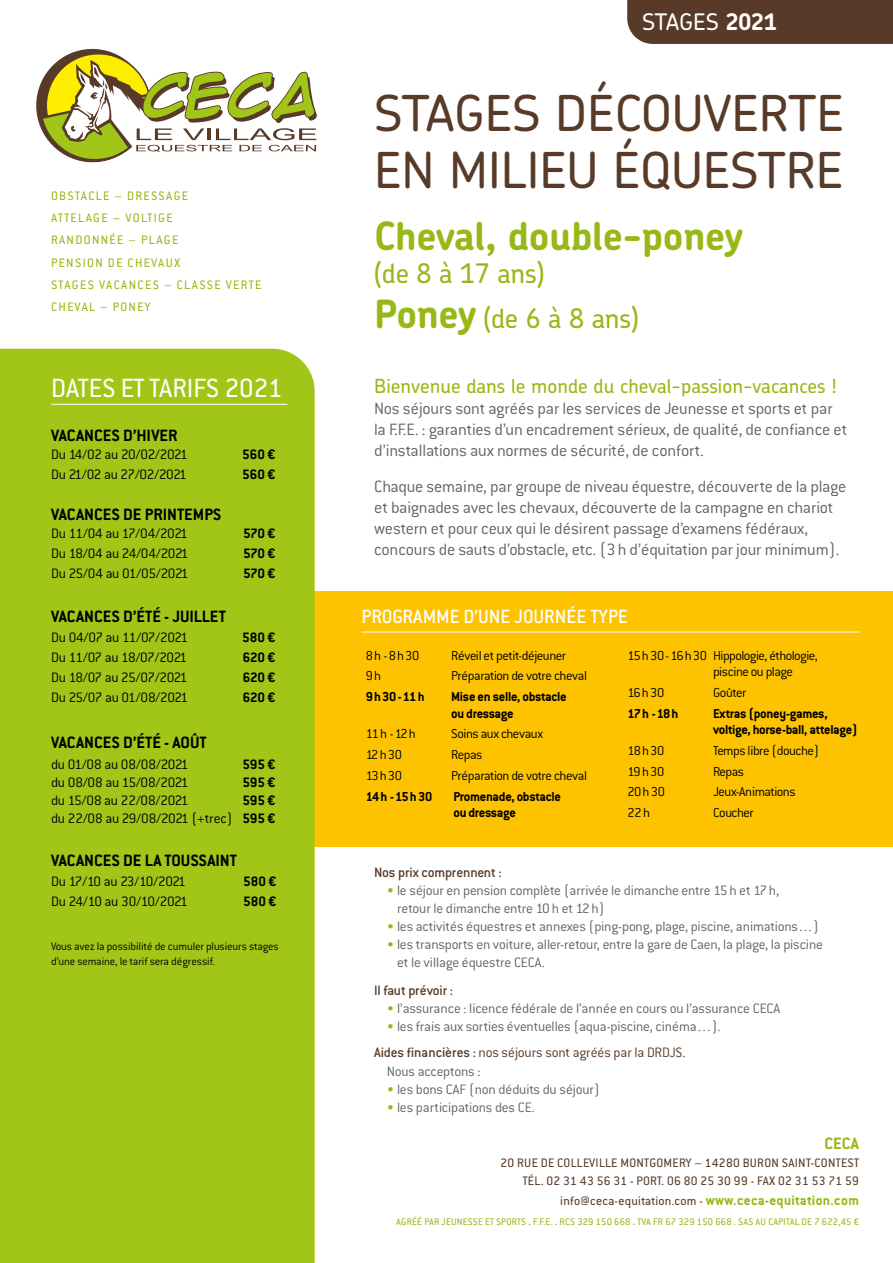
<style>
.page{position:relative;width:893px;height:1263px;background:#fff}
.page>*{position:absolute;margin:0;border:0;box-sizing:border-box;transform-origin:0 0}
.t1{font:500 49.5px/57px "Chevin Pro";color:#573a27}
.t2{font:700 39px "Chevin Pro";letter-spacing:-.01em;color:#97b816}
.t3{font:28.95px "Conduit ITC Std";color:#fff}
.t4{font:500 27px/45px "Chevin Pro";letter-spacing:-.01em;color:#97b816}
.t5{font:500 22.8px "Chevin Pro";color:#fff}
.t6{font:500 21px "Conduit ITC Std";color:#fff}
.t7{font:500 19.5px "Chevin Pro";color:#97b816}
.t8{font:300 18px/21px "Conduit ITC Std";letter-spacing:-.01em;color:#646363}
.t9{font:700 18px "Conduit ITC Std";color:#000}
.t10{font:700 18px "Conduit ITC Std";color:#97b816}
.t11{font:300 15px/18px "Conduit ITC Std";letter-spacing:-.015em;color:#646363}
.t12{font:300 15px/18px "Conduit ITC Std";letter-spacing:-.03em;color:#000;text-align:right}
.t13{font:700 15px "Conduit ITC Std";letter-spacing:-.01em;color:#000}
.t14{font:300 15px "Conduit ITC Std";letter-spacing:-.05em;color:#000}
.t15{font:500 15px "Conduit ITC Std";letter-spacing:-.015em;color:#573a27}
.t16{font:300 15px "Conduit ITC Std";letter-spacing:-.065em;color:#000}
.t17{font:300 14.25px/16.5px "Conduit ITC Std";letter-spacing:-.035em;color:#000}
.t18{font:700 14.25px/16.5px "Conduit ITC Std";letter-spacing:-.02em;color:#000}
.t19{font:700 14.25px "Conduit ITC Std";letter-spacing:.035em;color:#000}
.t20{font:13.5px/18px "Conduit ITC Std";letter-spacing:.02em;color:#573a27;text-align:right}
.t21{font:13.5px/22.2px "Conduit ITC Std";letter-spacing:.1em;color:#97b816}
.t22{font:300 12px/15px "Conduit ITC Std";letter-spacing:-.01em;color:#000}
.t23{font:10.5px "Conduit ITC Std";letter-spacing:.02em;color:#97b816}
.s1{font-weight:700}
.s2{font-weight:700;font-size:39px}
.s3{color:#97b816}
.s4{font-weight:500;color:#573a27}
.s5{color:#573a27}
.s6{font-weight:700;font-size:15px;color:#97b816}
</style>
<div class="page">
<div style="left:315px;top:591px;width:578px;height:255px;background:#fdc300"></div>
<div style="left:0;top:349px;width:315px;height:914px;background:#a2c617"></div>
<hr style="left:51px;top:404px;width:236px;height:1px;background:#fff">
<hr style="left:361px;top:632px;width:499px;height:1px;background:#fff">
<svg style="left:36px;top:49px;width:281px;height:114px"></svg>
<div style="left:627px;top:0;width:266px;height:44px;background:#573a27"></div>
<p class="t21" style="left:51px;top:184px;width:212px">OBSTACLE – DRESSAGE<br>ATTELAGE – VOLTIGE<br>RANDONNÉE – PLAGE<br>PENSION DE CHEVAUX<br>STAGES VACANCES – CLASSE VERTE<br>CHEVAL – PONEY</p>
<h3 class="t5" style="left:642px;top:6px;width:136px">STAGES <span class="s1">2021</span></h3>
<h1 class="t1" style="left:374px;top:83px;width:471px">STAGES DÉCOUVERTE<br>EN MILIEU ÉQUESTRE</h1>
<h2 class="t2" style="left:374px;top:211px;width:370px">Cheval, double-poney</h2>
<h3 class="t4" style="left:374px;top:250px;width:266px">(de 8 à 17 ans)<br><span class="s2">Poney</span> (de 6 à 8 ans)</h3>
<h3 class="t3" style="left:51px;top:370px;width:233px">DATES ET TARIFS 2021</h3>
<h3 class="t7" style="left:374px;top:373px;width:464px">Bienvenue dans le monde du cheval-passion-vacances !</h3>
<p class="t8" style="left:374px;top:397px;width:475px">Nos séjours sont agréés par les services de Jeunesse et sports et par la F.F.E. : garanties d’un encadrement sérieux, de qualité, de confiance et d’installations aux normes de sécurité, de confort.</p>
<p class="t8" style="left:374px;top:475px;width:474px">Chaque semaine, par groupe de niveau équestre, découverte de la plage et baignades avec les chevaux, découverte de la campagne en chariot western et pour ceux qui le désirent passage d’examens fédéraux, concours de sauts d’obstacle, etc. (3h d’équitation par jour minimum).</p>
<p class="t9" style="left:51px;top:424px;width:128px">VACANCES D’HIVER</p>
<p class="t12" style="left:51px;top:445px;width:138px">Du 14/02 au 20/02/2021</p>
<p class="t13" style="left:242px;top:445px;width:35px">560 €</p>
<p class="t12" style="left:51px;top:465px;width:137px">Du 21/02 au 27/02/2021</p>
<p class="t13" style="left:242px;top:465px;width:35px">560 €</p>
<p class="t9" style="left:51px;top:504px;width:172px">VACANCES DE PRINTEMPS</p>
<p class="t12" style="left:51px;top:524px;width:138px">Du 11/04 au 17/04/2021</p>
<p class="t13" style="left:243px;top:524px;width:34px">570 €</p>
<p class="t12" style="left:51px;top:544px;width:139px">Du 18/04 au 24/04/2021</p>
<p class="t13" style="left:243px;top:544px;width:34px">570 €</p>
<p class="t12" style="left:51px;top:564px;width:139px">Du 25/04 au 01/05/2021</p>
<p class="t13" style="left:243px;top:565px;width:34px">570 €</p>
<p class="t9" style="left:51px;top:605px;width:177px">VACANCES D’ÉTÉ - JUILLET</p>
<p class="t12" style="left:51px;top:628px;width:139px">Du 04/07 au 11/07/2021</p>
<p class="t13" style="left:242px;top:628px;width:35px">580 €</p>
<p class="t14" style="left:51px;top:648px;width:138px">Du 11/07 au 18/07/2021</p>
<p class="t13" style="left:243px;top:648px;width:34px">620 €</p>
<p class="t14" style="left:51px;top:668px;width:138px">Du 18/07 au 25/07/2021</p>
<p class="t13" style="left:243px;top:668px;width:34px">620 €</p>
<p class="t12" style="left:51px;top:688px;width:139px">Du 25/07 au 01/08/2021</p>
<p class="t13" style="left:243px;top:688px;width:34px">620 €</p>
<p class="t9" style="left:51px;top:732px;width:157px">VACANCES D’ÉTÉ - AOÛT</p>
<p class="t12" style="left:51px;top:754px;width:139px">du 01/08 au 08/08/2021</p>
<p class="t13" style="left:243px;top:755px;width:34px">595 €</p>
<p class="t12" style="left:51px;top:772px;width:139px">du 08/08 au 15/08/2021</p>
<p class="t13" style="left:243px;top:773px;width:34px">595 €</p>
<p class="t12" style="left:51px;top:790px;width:139px">du 15/08 au 22/08/2021</p>
<h3 class="t6" style="left:361px;top:604px;width:268px">PROGRAMME D’UNE JOURNÉE TYPE</h3>
<p class="t17" style="left:713px;top:646px;width:106px;text-indent:-86px">15h30-16h30 Hippologie, éthologie, piscine ou plage</p>
<p class="t17" style="left:628px;top:684px;width:38px">16h30</p>
<p class="t17" style="left:713px;top:684px;width:35px">Goûter</p>
<p class="t18" style="left:628px;top:704px;width:52px">17h -18h</p>
<p class="t18" style="left:713px;top:704px;width:146px">Extras (poney-games, voltige, horse-ball, attelage)</p>
<p class="t17" style="left:628px;top:742px;width:38px">18h30</p>
<p class="t17" style="left:713px;top:742px;width:108px">Temps libre (douche)</p>
<p class="t17" style="left:628px;top:762px;width:38px">19h30</p>
<p class="t17" style="left:713px;top:762px;width:33px">Repas</p>
<p class="t17" style="left:628px;top:783px;width:39px">20h30</p>
<p class="t17" style="left:713px;top:783px;width:84px">Jeux-Animations</p>
<p class="t17" style="left:628px;top:804px;width:24px">22h</p>
<p class="t17" style="left:713px;top:804px;width:42px">Coucher</p>
<p class="t17" style="left:366px;top:646px;width:55px">8h -8h30</p>
<p class="t17" style="left:451px;top:646px;width:116px">Réveil et petit-déjeuner</p>
<p class="t17" style="left:366px;top:667px;width:17px">9h</p>
<p class="t17" style="left:451px;top:667px;width:137px">Préparation de votre cheval</p>
<p class="t18" style="left:366px;top:688px;width:60px">9h30-11h</p>
<p class="t18" style="left:451px;top:688px;width:117px">Mise en selle, obstacle ou dressage</p>
<p class="t17" style="left:366px;top:725px;width:52px">11h -12h</p>
<p class="t17" style="left:451px;top:725px;width:93px">Soins aux chevaux</p>
<p class="t17" style="left:366px;top:746px;width:38px">12h30</p>
<p class="t17" style="left:451px;top:746px;width:33px">Repas</p>
<p class="t17" style="left:366px;top:767px;width:38px">13h30</p>
<p class="t17" style="left:451px;top:767px;width:137px">Préparation de votre cheval</p>
<p class="t19" style="left:366px;top:787px;width:68px">14h -15h30</p>
<p class="t18" style="left:453px;top:787px;width:109px">Promenade, obstacle ou dressage</p>
<p class="t12" style="left:51px;top:790px;width:226px"><span class="s1">595 €<br></span>du 22/08 au 29/08/2021 (+trec) <span class="s1">595 €</span></p>
<p class="t9" style="left:51px;top:849px;width:188px">VACANCES DE LA TOUSSAINT</p>
<p class="t16" style="left:51px;top:872px;width:136px">Du 17/10 au 23/10/2021</p>
<p class="t13" style="left:243px;top:872px;width:35px">580 €</p>
<p class="t12" style="left:51px;top:892px;width:138px">Du 24/10 au 30/10/2021</p>
<p class="t13" style="left:243px;top:892px;width:35px">580 €</p>
<p class="t22" style="left:51px;top:938px;width:229px">Vous avez la possibilité de cumuler plusieurs stages d’une semaine, le tarif sera dégressif.</p>
<p class="t15" style="left:374px;top:863px;width:129px">Nos prix comprennent :</p>
<p class="t11" style="left:397px;top:881px;width:384px;text-indent:-10px"><span class="s3">•</span> le séjour en pension complète (arrivée le dimanche entre 15h et 17h, retour le dimanche entre 10h et 12h)</p>
<p class="t11" style="left:387px;top:917px;width:433px"><span class="s3">•</span> les activités équestres et annexes (ping-pong, plage, piscine, animations…)</p>
<p class="t11" style="left:397px;top:935px;width:427px;text-indent:-10px"><span class="s3">•</span> les transports en voiture, aller-retour, entre la gare de Caen, la plage, la piscine et le village équestre CECA.</p>
<p class="t15" style="left:374px;top:981px;width:81px">Il faut prévoir :</p>
<p class="t11" style="left:387px;top:999px;width:395px"><span class="s3">•</span> l’assurance : licence fédérale de l’année en cours ou l’assurance CECA</p>
<p class="t11" style="left:374px;top:1012px;width:348px;line-height:26.5px;text-indent:13px"><span class="s3">•</span> les frais aux sorties éventuelles (aqua-piscine, cinéma…).<br><span class="s4">Aides financières :</span> <span class="s5">nos séjours sont agréés par la DRDJS.</span></p>
<p class="t11" style="left:387px;top:1061px;width:95px">Nous acceptons :</p>
<p class="t11" style="left:387px;top:1079px;width:214px"><span class="s3">•</span> les bons CAF (non déduits du séjour)</p>
<p class="t11" style="left:387px;top:1097px;width:149px"><span class="s3">•</span> les participations des CE.</p>
<p class="t10" style="left:824px;top:1132px;width:36px">CECA</p>
<p class="t20" style="left:501px;top:1153px;width:360px">20 RUE DE COLLEVILLE MONTGOMERY – 14280 BURON SAINT-CONTEST<br>TÉL. 02 31 43 56 31 - PORT. 06 80 25 30 99 - FAX 02 31 53 71 59</p>
<p class="t20" style="left:560px;top:1192px;width:300px">info@ceca-equitation.com - <span class="s6">www.ceca-equitation.com</span></p>
<p class="t23" style="left:396px;top:1216px;width:464px">AGRÉÉ PAR JEUNESSE ET SPORTS <span class="s1">.</span> F.F.E. <span class="s1">.</span> RCS 329 150 668 <span class="s1">.</span> TVA FR 67 329 150 668 . SAS AU CAPITAL DE 7 622,45 €</p>
</div>
